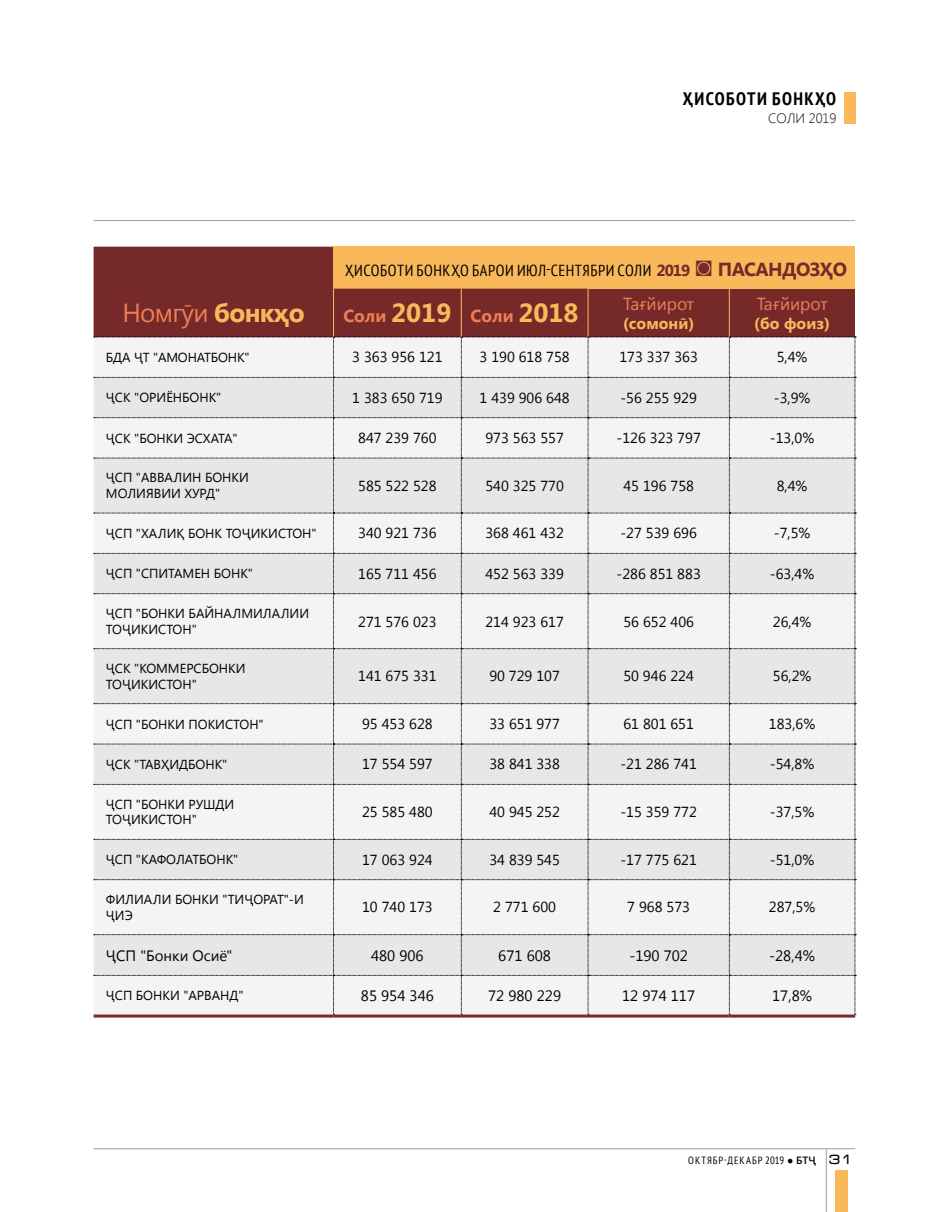
<style>
.page{position:relative;width:936px;height:1212px;background:#fff}
.page>*{position:absolute;margin:0;border:0;box-sizing:border-box;transform-origin:0 0}
.t1{font:26.1px "Segoe UI";letter-spacing:-.03em;color:#ec7f58}
.t2{font:700 condensed 18px "PT Sans";letter-spacing:.08em;color:#000}
.t3{font:700 17.4px "Segoe UI";color:#ec7f58}
.t4{font:17.4px "Segoe UI";color:#ec7f58}
.t5{font:condensed 16.05px "PT Sans";letter-spacing:.03em;color:#000}
.t6{font:700 16.05px "Segoe UI";color:#f9b95b}
.t7{font:15px "Segoe UI";color:#000}
.t8{font:14.55px "Segoe UI";color:#000}
.t9{font:300 13.5px "Segoe UI";color:#000}
.t10{font:13.05px/15.8px "Segoe UI";color:#000}
.t11{font:condensed 10.5px "PT Sans";letter-spacing:.095em;color:#000}
.s1{font-family:"Segoe UI";font-weight:700;font-stretch:normal;color:#752929}
.s2{font-family:"Segoe UI";font-weight:700;font-stretch:normal;font-size:21.75px;color:#752929}
.s3{font-family:"Segoe UI";font-weight:700;font-stretch:normal;font-size:18.9px;color:#752929}
.s4{font-weight:700;color:#f9b95b}
.s5{font-size:26.1px;color:#f9b95b}
.s6{font-family:"Segoe UI";font-weight:600;font-stretch:normal}
.s7{font-family:"Micra Tj";font-stretch:normal;font-size:13.5px}
</style>
<div class="page">
<hr style="left:826px;top:1149px;width:1px;height:63px;background:#9c9e9f">
<hr style="left:94px;top:1148px;width:761px;height:1px;background:#9c9e9f">
<hr style="left:94px;top:220px;width:761px;height:1px;background:#9c9e9f">
<div style="left:834px;top:1170px;width:13px;height:42px;background:#f9b95b"></div>
<div style="left:844px;top:92px;width:11px;height:31px;background:#f9b95b"></div>
<div style="left:94px;top:247px;width:239px;height:42px;background:#752929"></div>
<div style="left:333px;top:247px;width:521px;height:42px;background:#f9b95b"></div>
<svg style="left:94px;top:289px;width:761px;height:725px"></svg>
<hr style="left:333px;top:289px;width:1px;height:48px;background:#f9b95b">
<hr style="left:461px;top:289px;width:1px;height:48px;background:#f9b95b">
<hr style="left:587px;top:289px;width:1px;height:48px;background:#f9b95b">
<hr style="left:729px;top:289px;width:1px;height:48px;background:#f9b95b">
<hr style="left:94px;top:1014px;width:239px;height:3px;background:#752929">
<hr style="left:333px;top:1014px;width:128px;height:3px;background:#752929">
<hr style="left:461px;top:1014px;width:127px;height:3px;background:#752929">
<hr style="left:588px;top:1014px;width:141px;height:3px;background:#752929">
<hr style="left:729px;top:1014px;width:126px;height:3px;background:#752929">
<p class="t2" style="left:683px;top:87px;width:154px">ҲИСОБОТИ БОНКҲО</p>
<p class="t9" style="left:768px;top:109px;width:70px">СОЛИ 2019</p>
<p class="t5" style="left:345px;top:260px;width:503px">ҲИСОБОТИ БОНКҲО БАРОИ ИЮЛ-СЕНТЯБРИ СОЛИ <span class="s1">2019</span> <span class="s2">◙</span> <span class="s3">ПАСАНДОЗҲО</span></p>
<h1 class="t1" style="left:122px;top:295px;width:184px">Номгӯи <span class="s4">бонкҳо</span></h1>
<p class="t3" style="left:343px;top:304px;width:237px">Соли <span class="s5">2019</span> Соли <span class="s5">2018</span></p>
<p class="t4" style="left:623px;top:291px;width:72px">Тағйирот</p>
<p class="t6" style="left:623px;top:312px;width:73px">(сомонӣ)</p>
<p class="t4" style="left:756px;top:291px;width:72px">Тағйирот</p>
<p class="t6" style="left:754px;top:312px;width:77px">(бо фоиз)</p>
<p class="t10" style="left:106px;top:349px;width:145px">БДА ҶТ "АМОНАТБОНК"</p>
<p class="t8" style="left:352px;top:347px;width:92px">3 363 956 121</p>
<p class="t8" style="left:479px;top:347px;width:92px">3 190 618 758</p>
<p class="t8" style="left:619px;top:347px;width:80px">173 337 363</p>
<p class="t8" style="left:776px;top:347px;width:32px">5,4%</p>
<p class="t10" style="left:106px;top:389px;width:117px">ҶСК "ОРИЁНБОНК"</p>
<p class="t8" style="left:352px;top:387px;width:92px">1 383 650 719</p>
<p class="t8" style="left:479px;top:387px;width:92px">1 439 906 648</p>
<p class="t8" style="left:620px;top:387px;width:78px">-56 255 929</p>
<p class="t8" style="left:773px;top:387px;width:38px">-3,9%</p>
<p class="t10" style="left:106px;top:429px;width:133px">ҶСК "БОНКИ ЭСХАТА"</p>
<p class="t8" style="left:358px;top:428px;width:80px">847 239 760</p>
<p class="t8" style="left:485px;top:428px;width:80px">973 563 557</p>
<p class="t8" style="left:616px;top:428px;width:86px">-126 323 797</p>
<p class="t8" style="left:770px;top:428px;width:46px">-13,0%</p>
<p class="t10" style="left:106px;top:469px;width:144px">ҶСП "АВВАЛИН БОНКИ<br>МОЛИЯВИИ ХУРД"</p>
<p class="t8" style="left:358px;top:475px;width:80px">585 522 528</p>
<p class="t8" style="left:485px;top:475px;width:80px">540 325 770</p>
<p class="t8" style="left:623px;top:475px;width:72px">45 196 758</p>
<p class="t8" style="left:776px;top:475px;width:32px">8,4%</p>
<p class="t10" style="left:106px;top:525px;width:212px">ҶСП "ХАЛИҚ БОНК ТОҶИКИСТОН"</p>
<p class="t8" style="left:358px;top:523px;width:80px">340 921 736</p>
<p class="t8" style="left:485px;top:523px;width:80px">368 461 432</p>
<p class="t8" style="left:620px;top:523px;width:78px">-27 539 696</p>
<p class="t8" style="left:773px;top:523px;width:38px">-7,5%</p>
<p class="t10" style="left:106px;top:565px;width:149px">ҶСП "СПИТАМЕН БОНК"</p>
<p class="t8" style="left:358px;top:563px;width:80px">165 711 456</p>
<p class="t8" style="left:485px;top:563px;width:80px">452 563 339</p>
<p class="t8" style="left:616px;top:563px;width:86px">-286 851 883</p>
<p class="t8" style="left:770px;top:563px;width:46px">-63,4%</p>
<p class="t10" style="left:106px;top:605px;width:205px">ҶСП "БОНКИ БАЙНАЛМИЛАЛИИ<br>ТОҶИКИСТОН"</p>
<p class="t8" style="left:358px;top:611px;width:80px">271 576 023</p>
<p class="t8" style="left:485px;top:611px;width:80px">214 923 617</p>
<p class="t8" style="left:623px;top:611px;width:72px">56 652 406</p>
<p class="t8" style="left:772px;top:611px;width:40px">26,4%</p>
<p class="t10" style="left:106px;top:660px;width:141px">ҶСК "КОММЕРСБОНКИ<br>ТОҶИКИСТОН"</p>
<p class="t8" style="left:358px;top:666px;width:80px">141 675 331</p>
<p class="t8" style="left:489px;top:666px;width:72px">90 729 107</p>
<p class="t8" style="left:623px;top:666px;width:72px">50 946 224</p>
<p class="t8" style="left:772px;top:666px;width:40px">56,2%</p>
<p class="t10" style="left:106px;top:715px;width:159px">ҶСП "БОНКИ ПОКИСТОН"</p>
<p class="t8" style="left:362px;top:714px;width:72px">95 453 628</p>
<p class="t8" style="left:489px;top:714px;width:72px">33 651 977</p>
<p class="t8" style="left:623px;top:714px;width:72px">61 801 651</p>
<p class="t8" style="left:768px;top:714px;width:48px">183,6%</p>
<p class="t10" style="left:106px;top:756px;width:123px">ҶСК "ТАВҲИДБОНК"</p>
<p class="t8" style="left:362px;top:754px;width:72px">17 554 597</p>
<p class="t8" style="left:489px;top:754px;width:72px">38 841 338</p>
<p class="t8" style="left:620px;top:754px;width:78px">-21 286 741</p>
<p class="t8" style="left:770px;top:754px;width:46px">-54,8%</p>
<p class="t10" style="left:106px;top:796px;width:130px">ҶСП "БОНКИ РУШДИ<br>ТОҶИКИСТОН"</p>
<p class="t8" style="left:362px;top:802px;width:72px">25 585 480</p>
<p class="t8" style="left:489px;top:802px;width:72px">40 945 252</p>
<p class="t8" style="left:620px;top:802px;width:78px">-15 359 772</p>
<p class="t8" style="left:770px;top:802px;width:46px">-37,5%</p>
<p class="t10" style="left:106px;top:851px;width:134px">ҶСП "КАФОЛАТБОНК"</p>
<p class="t8" style="left:362px;top:849px;width:72px">17 063 924</p>
<p class="t8" style="left:489px;top:849px;width:72px">34 839 545</p>
<p class="t8" style="left:620px;top:849px;width:78px">-17 775 621</p>
<p class="t8" style="left:770px;top:849px;width:46px">-51,0%</p>
<p class="t10" style="left:106px;top:891px;width:199px">ФИЛИАЛИ БОНКИ "ТИҶОРАТ"-И<br>ҶИЭ</p>
<p class="t8" style="left:362px;top:897px;width:72px">10 740 173</p>
<p class="t8" style="left:493px;top:897px;width:64px">2 771 600</p>
<p class="t8" style="left:627px;top:897px;width:64px">7 968 573</p>
<p class="t8" style="left:768px;top:897px;width:48px">287,5%</p>
<p class="t7" style="left:106px;top:945px;width:128px">ҶСП "Бонки Осиё"</p>
<p class="t7" style="left:371px;top:945px;width:54px">480 906</p>
<p class="t7" style="left:498px;top:945px;width:54px">671 608</p>
<p class="t7" style="left:629px;top:945px;width:60px">-190 702</p>
<p class="t7" style="left:769px;top:945px;width:47px">-28,4%</p>
<p class="t10" style="left:106px;top:987px;width:139px">ҶСП БОНКИ "АРВАНД"</p>
<p class="t7" style="left:361px;top:985px;width:74px">85 954 346</p>
<p class="t7" style="left:488px;top:985px;width:74px">72 980 229</p>
<p class="t7" style="left:622px;top:985px;width:74px">12 974 117</p>
<p class="t7" style="left:772px;top:985px;width:41px">17,8%</p>
<p class="t11" style="left:688px;top:1154px;width:166px">ОКТЯБР-ДЕКАБР 2019 <span class="s6">● БТҶ</span> <span class="s7">31</span></p>
</div>
